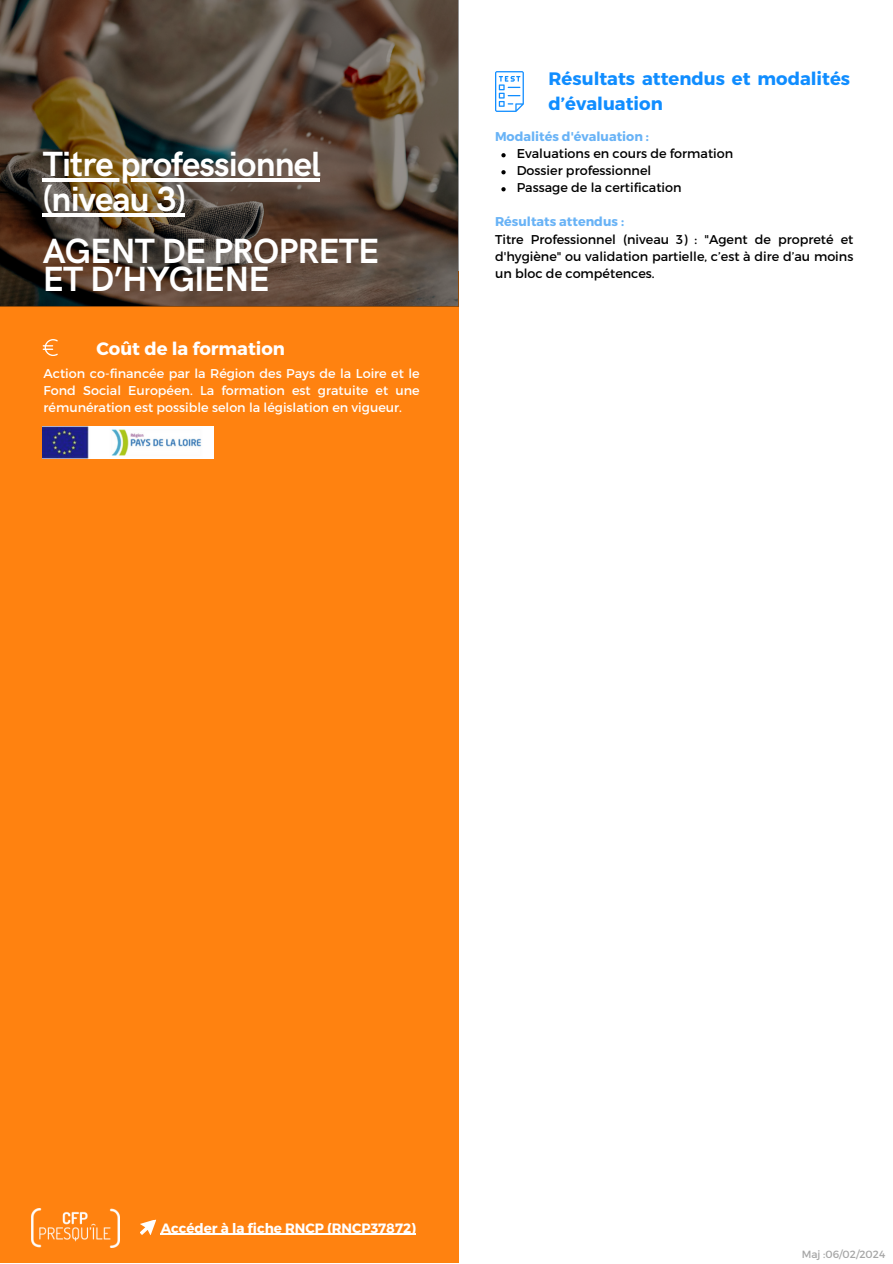
<style>
.page{position:relative;width:893px;height:1264px;background:#fff}
.page>*{position:absolute;margin:0;border:0;box-sizing:border-box;transform-origin:0 0}
.t1{font:700 35.1px/34.8px "HK Grotesk";letter-spacing:-.025em;color:#fff}
.t2{font:700 18px/24.8px "Montserrat";color:#108dff}
.t3{font:700 18px "Montserrat";color:#fff}
.t4{font:700 13.5px "Montserrat";color:#fff}
.t5{font:12.75px/17px "Montserrat";color:#000}
.t6{font:12.75px/16.8px "Montserrat";color:#fff;text-align:justify}
.t7{font:700 12.75px "Montserrat";color:#69b3f6}
.t8{font:10.5px "Montserrat";color:#a6a6a6}
.s1{font-weight:700;color:#69b3f6}
</style>
<div class="page">
<div style="left:0;top:271px;width:458px;height:992px;background:#ff8210"></div>
<svg style="left:1px;top:0;width:458px;height:306px;background:#58493a"></svg>
<img style="left:32px;top:1208px;width:87px;height:38px">
<svg style="left:43px;top:339px;width:14px;height:17px"></svg>
<img style="left:43px;top:426px;width:171px;height:32px">
<svg style="left:140px;top:1219px;width:16px;height:16px"></svg>
<hr style="left:43px;top:178px;width:277px;height:3px;background:#fff">
<hr style="left:43px;top:213px;width:142px;height:3px;background:#fff">
<hr style="left:161px;top:1233px;width:255px;height:1px;background:#fff">
<svg style="left:495px;top:71px;width:29px;height:41px"></svg>
<svg style="left:501px;top:153px;width:4px;height:4px"></svg>
<svg style="left:501px;top:170px;width:4px;height:4px"></svg>
<svg style="left:501px;top:187px;width:4px;height:4px"></svg>
<h3 class="t1" style="left:43px;top:148px;width:280px">Titre professionnel (niveau 3)</h3>
<h5 class="t1" style="left:43px;top:238px;width:338px;line-height:28.2px">AGENT DE PROPRETE<br>ET D’HYGIENE</h5>
<h1 class="t3" style="left:96px;top:337px;width:190px">Coût de la formation</h1>
<p class="t6" style="left:43px;top:365px;width:377px">Action co-financée par la Région des Pays de la Loire et le Fond Social Européen. La formation est gratuite et une rémunération est possible selon la législation en vigueur.</p>
<p class="t2" style="left:548px;top:65px;width:303px">Résultats attendus et modalités d’évaluation</p>
<h4 class="t7" style="left:495px;top:129px;width:155px">Modalités d'évaluation :</h4>
<p class="t5" style="left:516px;top:145px;width:218px">Evaluations en cours de formation</p>
<h3 class="t5" style="left:516px;top:162px;width:136px">Dossier professionnel</h3>
<h4 class="t5" style="left:516px;top:179px;width:166px">Passage de la certification</h4>
<p class="t5" style="left:495px;top:213px;width:360px"><span class="s1">Résultats attendus :<br></span>Titre Professionnel (niveau 3) : "Agent de propreté et d'hygiène" ou validation partielle, c’est à dire d’au moins un bloc de compétences.</p>
<p class="t4" style="left:161px;top:1218px;width:256px">Accéder à la fiche RNCP (RNCP37872)</p>
<p class="t8" style="left:801px;top:1247px;width:85px">Maj :06/02/2024</p>
</div>
